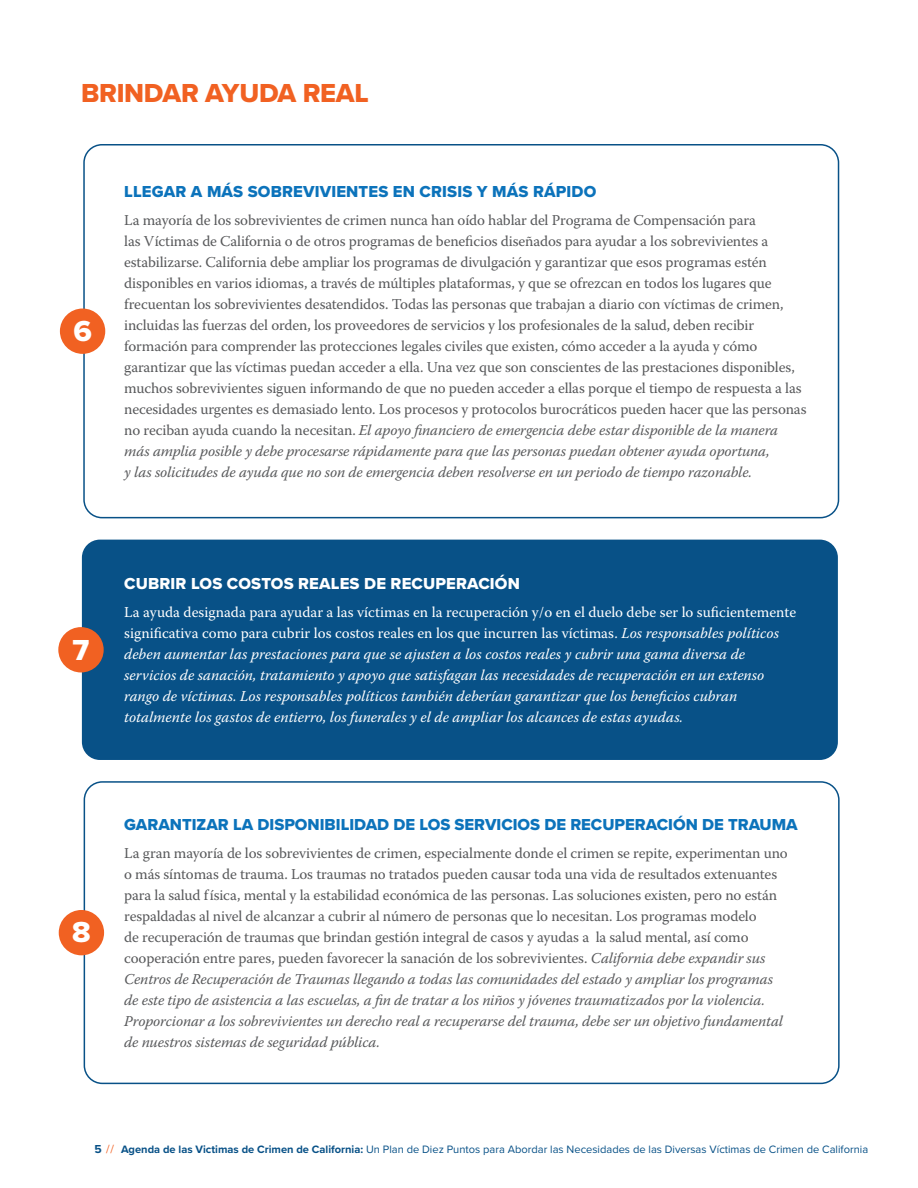
<style>
.page{position:relative;width:918px;height:1188px;background:#fff}
.page>*{position:absolute;margin:0;border:0;box-sizing:border-box;transform-origin:0 0}
.t1{font:30px "Proxima Nova Extrabld";color:#fff}
.t2{font:27px "Proxima Nova Extrabld";letter-spacing:-.01em;color:#f16122}
.t3{font:16.5px "Proxima Nova Extrabld";color:#0c73bb}
.t4{font:16.5px "Proxima Nova Extrabld";letter-spacing:.01em;color:#fff}
.t5{font:15px/21px "Warnock Pro";letter-spacing:-.01em;color:#58595b}
.t6{font:italic 15px/21px "Warnock Pro";color:#fff}
.t7{font:11.1px "Proxima Nova";color:#085187}
.s1{font-style:italic}
.s2{font-style:normal}
.s3{font-weight:700;font-size:12px}
.s4{font-size:12px;color:#f16122}
.s5{font-weight:700}
</style>
<div class="page">
<div style="left:83px;top:144px;width:756px;height:374px;border:2px solid #085187;border-radius:18px"></div>
<div style="left:60px;top:309px;width:45px;height:45px;background:#f16122;border-radius:50%"></div>
<div style="left:82px;top:540px;width:756px;height:220px;background:#085187;border-radius:18px"></div>
<div style="left:58px;top:627px;width:46px;height:45px;background:#f16122;border-radius:50%"></div>
<div style="left:84px;top:781px;width:756px;height:303px;border:2px solid #085187;border-radius:18px"></div>
<div style="left:59px;top:910px;width:45px;height:45px;background:#f16122;border-radius:50%"></div>
<h2 class="t2" style="left:81px;top:73px;width:289px">BRINDAR AYUDA REAL</h2>
<h1 class="t1" style="left:73px;top:309px;width:20px">6</h1>
<p class="t3" style="left:124px;top:180px;width:474px">LLEGAR A MÁS SOBREVIVIENTES EN CRISIS Y MÁS RÁPIDO</p>
<p class="t5" style="left:124px;top:210px;width:684px">La mayoría de los sobrevivientes de crimen nunca han oído hablar del Programa de Compensación para<br>las Víctimas de California o de otros programas de beneficios diseñados para ayudar a los sobrevivientes a estabilizarse. California debe ampliar los programas de divulgación y garantizar que esos programas estén disponibles en varios idiomas, a través de múltiples plataformas, y que se ofrezcan en todos los lugares que frecuentan los sobrevivientes desatendidos. Todas las personas que trabajan a diario con víctimas de crimen, incluidas las fuerzas del orden, los proveedores de servicios y los profesionales de la salud, deben recibir formación para comprender las protecciones legales civiles que existen, cómo acceder a la ayuda y cómo garantizar que las víctimas puedan acceder a ella. Una vez que son conscientes de las prestaciones disponibles, muchos sobrevivientes siguen informando de que no pueden acceder a ellas porque el tiempo de respuesta a las necesidades urgentes es demasiado lento. Los procesos y protocolos burocráticos pueden hacer que las personas no reciban ayuda cuando la necesitan. <span class="s1">El apoyo financiero de emergencia debe estar disponible de la manera más amplia posible y debe procesarse rápidamente para que las personas puedan obtener ayuda oportuna,<br>y las solicitudes de ayuda que no son de emergencia deben resolverse en un periodo de tiempo razonable.</span></p>
<h1 class="t1" style="left:73px;top:627px;width:18px">7</h1>
<p class="t4" style="left:124px;top:571px;width:397px">CUBRIR LOS COSTOS REALES DE RECUPERACIÓN</p>
<p class="t6" style="left:124px;top:601px;width:673px"><span class="s2">La ayuda designada para ayudar a las víctimas en la recuperación y/o en el duelo debe ser lo suficientemente significativa como para cubrir los costos reales en los que incurren las víctimas.</span> Los responsables políticos deben aumentar las prestaciones para que se ajusten a los costos reales y cubrir una gama diversa de servicios de sanación, tratamiento y apoyo que satisfagan las necesidades de recuperación en un extenso rango de víctimas. Los responsables políticos también deberían garantizar que los beneficios cubran totalmente los gastos de entierro, los funerales y el de ampliar los alcances de estas ayudas.</p>
<h1 class="t1" style="left:72px;top:910px;width:20px">8</h1>
<p class="t3" style="left:124px;top:812px;width:675px">GARANTIZAR LA DISPONIBILIDAD DE LOS SERVICIOS DE RECUPERACIÓN DE TRAUMA</p>
<p class="t5" style="left:124px;top:842px;width:665px">La gran mayoría de los sobrevivientes de crimen, especialmente donde el crimen se repite, experimentan uno o más síntomas de trauma. Los traumas no tratados pueden causar toda una vida de resultados extenuantes para la salud física, mental y la estabilidad económica de las personas. Las soluciones existen, pero no están respaldadas al nivel de alcanzar a cubrir al número de personas que lo necesitan. Los programas modelo<br>de recuperación de traumas que brindan gestión integral de casos y ayudas a la salud mental, así como cooperación entre pares, pueden favorecer la sanación de los sobrevivientes. <span class="s1">California debe expandir sus Centros de Recuperación de Traumas llegando a todas las comunidades del estado y ampliar los programas de este tipo de asistencia a las escuelas, a fin de tratar a los niños y jóvenes traumatizados por la violencia.<br>Proporcionar a los sobrevivientes un derecho real a recuperarse del trauma, debe ser un objetivo fundamental de nuestros sistemas de seguridad pública.</span></p>
<p class="t7" style="left:94px;top:1141px;width:775px"><span class="s3">5</span> <span class="s4">//</span> <span class="s5">Agenda de las Victimas de Crimen de California:</span> Un Plan de Diez Puntos para Abordar las Necesidades de las Diversas Víctimas de Crimen de California</p>
</div>
